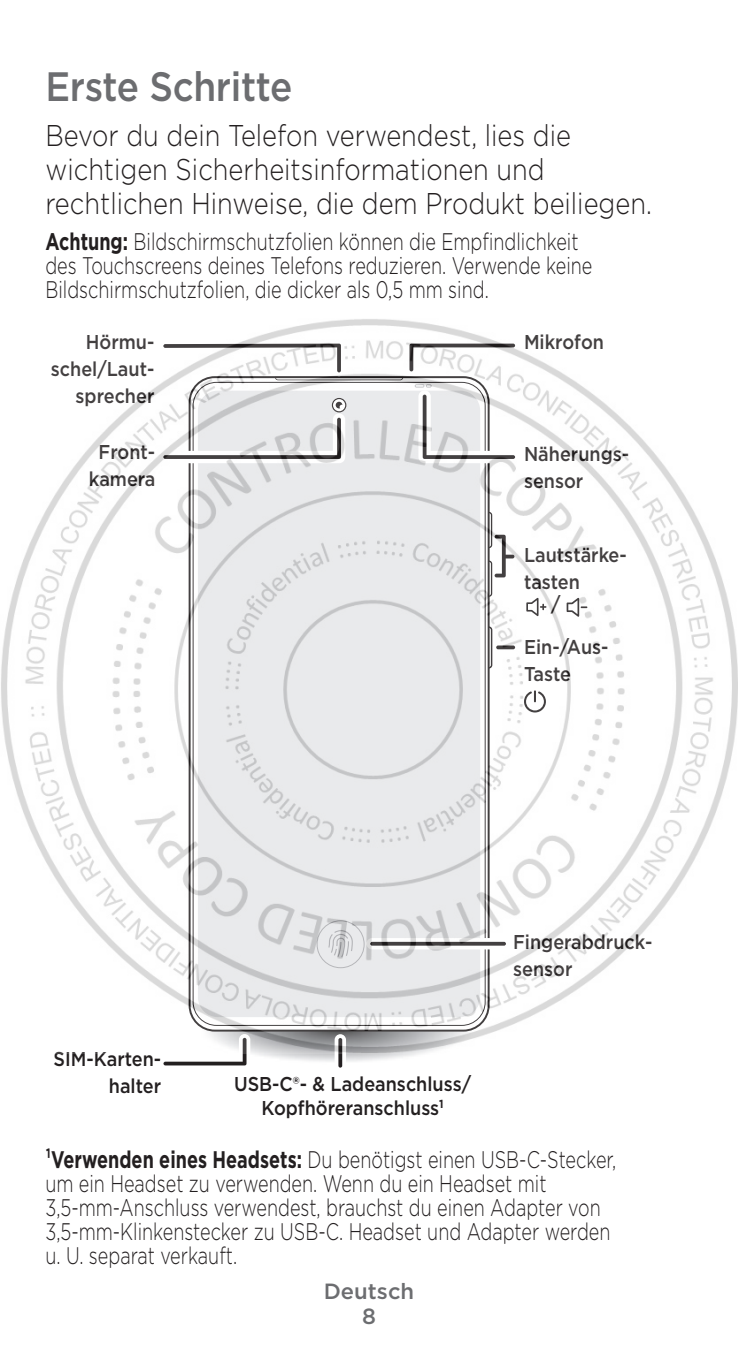
<style>
.page{position:relative;width:738px;height:1372px;background:#fff}
.page>*{position:absolute;margin:0;border:0;box-sizing:border-box;transform-origin:0 0}
.t1{font:500 40.8px "Gotham";letter-spacing:-.01em;color:#6c6d70;scale:.9 1}
.t2{font:300 30px/34px "Gotham";color:#231f20;scale:.85 1}
.t3{font:300 24px/24px "Gotham";color:#231f20;scale:.75 1}
.t4{font:500 22px "Gotham";color:#6c6d70}
.t5{font:500 20px/27.2px "Gotham";color:#231f20;scale:.9 1}
.s1{font-weight:700}
</style>
<div class="page">
<svg style="left:163px;top:1054px;width:84px;height:12px"></svg>
<svg style="left:338px;top:1038px;width:4px;height:30px"></svg>
<img style="left:1px;top:319px;width:736px;height:735px">
<h1 class="t1" style="left:45px;top:60px;width:276px">Erste Schritte</h1>
<p class="t2" style="left:45px;top:118px;width:714px">Bevor du dein Telefon verwendest, lies die wichtigen Sicherheitsinformationen und rechtlichen Hinweise, die dem Produkt beiliegen.</p>
<p class="t3" style="left:45px;top:229px;width:730px"><span class="s1">Achtung:</span> Bildschirmschutzfolien können die Empfindlichkeit des Touchscreens deines Telefons reduzieren. Verwende keine<br>Bildschirmschutzfolien, die dicker als 0,5 mm sind.</p>
<p class="t5" style="left:86px;top:329px;width:78px">Hörmu-</p>
<p class="t5" style="left:523px;top:329px;width:90px">Mikrofon</p>
<p class="t5" style="left:51px;top:356px;width:116px;text-align:right">schel/Laut&shy;sprecher</p>
<p class="t5" style="left:89px;top:438px;width:75px;text-align:center">Front&shy;kamera</p>
<p class="t5" style="left:523px;top:440px;width:118px">Näherungs&shy;sensor</p>
<p class="t5" style="left:523px;top:541px;width:116px">Lautstärke&shy;tasten</p>
<p class="t5" style="left:523px;top:582px;width:95px;line-height:42.8px;text-indent:27px">/<br>Ein-/Aus-</p>
<p class="t5" style="left:523px;top:660px;width:54px">Taste</p>
<p class="t5" style="left:53px;top:1045px;width:121px;text-align:right">SIM-Karten&shy;halter</p>
<p class="t5" style="left:234px;top:1072px;width:265px;line-height:24px;text-align:center">USB-C®- &amp; Ladeanschluss/<br>Kopfhöreranschluss<sup>1</sup></p>
<p class="t5" style="left:512px;top:928px;width:156px">Fingerabdruck&shy;sensor</p>
<p class="t3" style="left:45px;top:1147px;width:762px"><span class="s1">¹Verwenden eines Headsets:</span> Du benötigst einen USB-C-Stecker, um ein Headset zu verwenden. Wenn du ein Headset mit 3,5-mm-Anschluss verwendest, brauchst du einen Adapter von 3,5-mm-Klinkenstecker zu USB-C. Headset und Adapter werden u. U. separat verkauft.</p>
<p class="t4" style="left:323px;top:1277px;width:92px">Deutsch</p>
<p class="t4" style="left:362px;top:1302px;width:15px">8</p>
</div>
